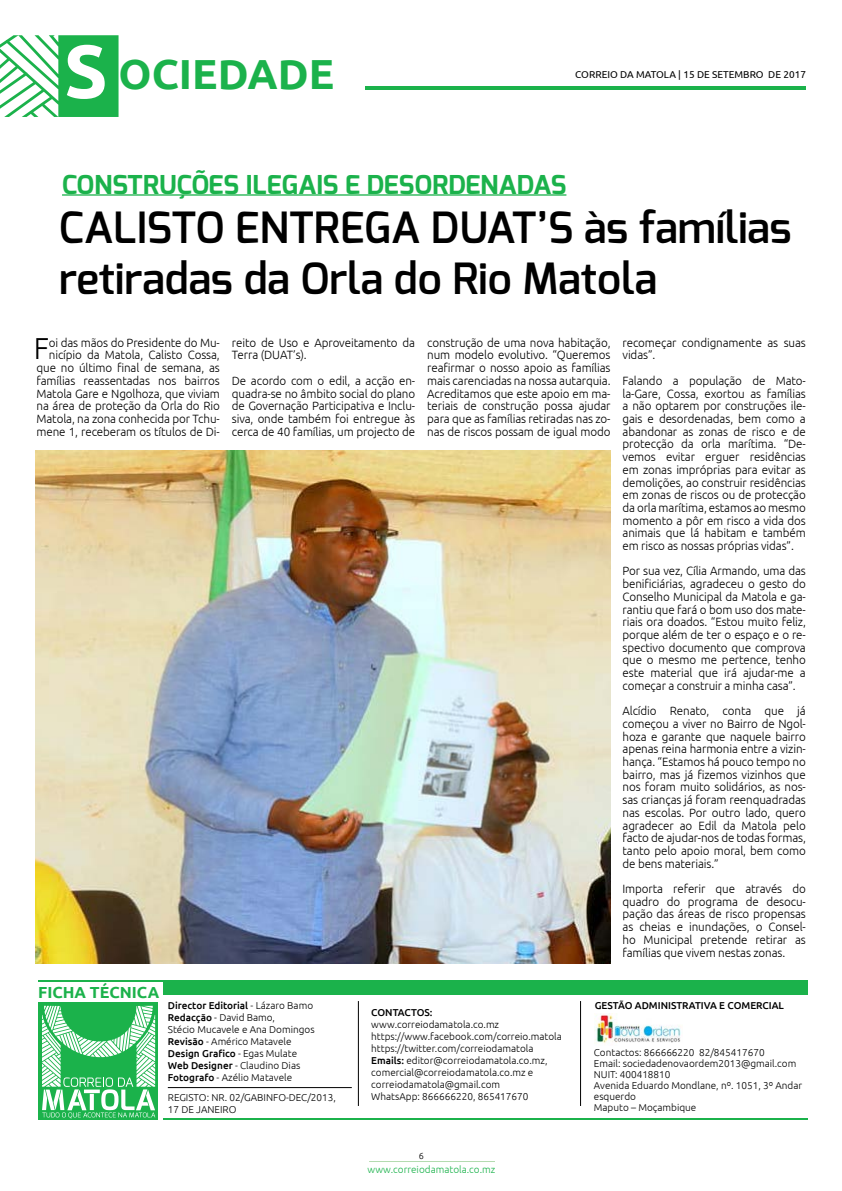
<style>
.page{position:relative;width:842px;height:1191px;background:#fff}
.page>*{position:absolute;margin:0;border:0;box-sizing:border-box;transform-origin:0 0}
.t1{font:600 43px/51.6px "Exo";color:#000}
.t2{font:700 42px "Ubuntu";color:#1bb24b}
.t3{font:300 30.3px "Ubuntu";color:#000}
.t4{font:700 26px "Exo";color:#1bb24b}
.t5{font:700 16px "Ubuntu";color:#1bb24b}
.t6{font:300 12px/12.7px "Ubuntu";letter-spacing:-.01em;color:#000;text-align:justify}
.t7{font:300 10px/12px "Ubuntu";color:#000}
.t8{font:500 10px "Ubuntu";color:#000}
.t9{font:10px "Ubuntu";color:#000}
.t10{font:300 10px "Ubuntu";color:#1bb24b}
.t11{font:300 9px "Ubuntu";color:#000}
.s1{font-size:75px;color:#fff}
.s2{font-weight:500}
</style>
<div class="page">
<svg style="left:0;top:35px;width:119px;height:82px"></svg>
<hr style="left:369px;top:1161px;width:126px;height:1px;background:#b4dbb0">
<hr style="left:366px;top:86px;width:440px;height:4px;background:#1bb24b">
<div style="left:163px;top:982px;width:645px;height:12px;background:#1bb24b"></div>
<hr style="left:163px;top:1118px;width:645px;height:2px;background:#1bb24b">
<hr style="left:38px;top:980px;width:770px;height:2px;background:#1bb24b">
<hr style="left:358px;top:1001px;width:1px;height:105px;background:#000">
<hr style="left:580px;top:1001px;width:1px;height:105px;background:#000">
<div style="left:38px;top:1002px;width:120px;height:118px;background:#1bb24b"></div>
<svg style="left:42px;top:1005px;width:113px;height:113px"></svg>
<svg style="left:90px;top:1093px;width:4px;height:17px"></svg>
<img style="left:595px;top:1013px;width:86px;height:30px">
<hr style="left:168px;top:1087px;width:184px;height:1px;background:#000">
<hr style="left:62px;top:194px;width:504px;height:2px;background:#1bb24b">
<img style="left:35px;top:451px;width:575px;height:512px">
<h2 class="t2" style="left:64px;top:49px;width:272px"><span class="s1">S</span> OCIEDADE</h2>
<p class="t9" style="left:575px;top:69px;width:232px">CORREIO DA MATOLA | 15 DE SETEMBRO DE 2017</p>
<h3 class="t4" style="left:62px;top:168px;width:506px">CONSTRUÇÕES ILEGAIS E DESORDENADAS</h3>
<h1 class="t1" style="left:59px;top:201px;width:734px">CALISTO ENTREGA DUAT’S às famílias retiradas da Orla do Rio Matola</h1>
<p class="t6" style="left:37px;top:336px;width:185px;text-align:right">oi das mãos do Presidente do Mu&shy;nicípio da Matola, Calisto Cossa, que no último final de semana, as famílias reassentadas nos bairros Matola Gare e Ngolhoza, que viviam na área de proteção da Orla do Rio Matola, na zona conhecida por Tchu&shy;mene 1, receberam os títulos de Di-</p>
<p class="t6" style="left:232px;top:336px;width:185px">reito de Uso e Aproveitamento da<br>Terra (DUAT’s).</p>
<h3 class="t3" style="left:34px;top:330px;width:17px">F</h3>
<p class="t6" style="left:232px;top:374px;width:185px">De acordo com o edil, a acção en&shy;quadra-se no âmbito social do plano de Governação Participativa e Inclu&shy;siva, onde também foi entregue às cerca de 40 famílias, um projecto de</p>
<p class="t6" style="left:427px;top:336px;width:185px">construção de uma nova habitação, num modelo evolutivo. “Queremos reafirmar o nosso apoio as famílias mais carenciadas na nossa autarquia.<br>Acreditamos que este apoio em ma&shy;teriais de construção possa ajudar para que as famílias retiradas nas zo&shy;nas de riscos possam de igual modo</p>
<p class="t6" style="left:622px;top:336px;width:185px">recomeçar condignamente as suas vidas”.</p>
<p class="t6" style="left:622px;top:374px;width:185px">Falando a população de Mato&shy;la-Gare, Cossa, exortou as famílias a não optarem por construções ile&shy;gais e desordenadas, bem como a abandonar as zonas de risco e de protecção da orla marítima. “De&shy;vemos evitar erguer residências em zonas impróprias para evitar as demolições, ao construir residências em zonas de riscos ou de protecção da orla marítima, estamos ao mesmo momento a pôr em risco a vida dos animais que lá habitam e também em risco as nossas próprias vidas”.</p>
<p class="t6" style="left:622px;top:564px;width:185px">Por sua vez, Cília Armando, uma das benificiárias, agradeceu o gesto do Conselho Municipal da Matola e ga&shy;rantiu que fará o bom uso dos mate&shy;riais ora doados. “Estou muito feliz, porque além de ter o espaço e o re&shy;spectivo documento que comprova que o mesmo me pertence, tenho este material que irá ajudar-me a começar a construir a minha casa”.</p>
<p class="t6" style="left:622px;top:704px;width:185px">Alcídio Renato, conta que já começou a viver no Bairro de Ngol&shy;hoza e garante que naquele bairro apenas reina harmonia entre a vizin&shy;hança. “Estamos há pouco tempo no bairro, mas já fizemos vizinhos que nos foram muito solidários, as nos&shy;sas crianças já foram reenquadradas nas escolas. Por outro lado, quero agradecer ao Edil da Matola pelo facto de ajudar-nos de todas formas, tanto pelo apoio moral, bem como de bens materiais.”</p>
<p class="t6" style="left:622px;top:882px;width:185px">Importa referir que através do quadro do programa de desocu&shy;pação das áreas de risco propensas as cheias e inundações, o Consel&shy;ho Municipal pretende retirar as famílias que vivem nestas zonas.</p>
<h3 class="t5" style="left:38px;top:983px;width:123px">FICHA TÉCNICA</h3>
<p class="t7" style="left:168px;top:999px;width:148px"><span class="s2">Director Editorial</span> - Lázaro Bamo<br><span class="s2">Redacção</span> - David Bamo,<br>Stécio Mucavele e Ana Domingos<br><span class="s2">Revisão</span> - Américo Matavele<br><span class="s2">Design Grafico</span> - Egas Mulate<br><span class="s2">Web Designer</span> - Claudino Dias<br><span class="s2">Fotografo</span> - Azélio Matavele</p>
<p class="t8" style="left:595px;top:999px;width:191px">GESTÃO ADMINISTRATIVA E COMERCIAL</p>
<p class="t7" style="left:168px;top:1091px;width:170px">REGISTO: NR. 02/GABINFO-DEC/2013,<br>17 DE JANEIRO</p>
<p class="t8" style="left:371px;top:1006px;width:63px">CONTACTOS:</p>
<p class="t7" style="left:371px;top:1018px;width:192px">www.correiodamatola.co.mz https://www.facebook.com/correio.matola https://twitter.com/correiodamatola <span class="s2">Emails:</span> editor@correiodamatola.co.mz, comercial@correiodamatola.co.mz e correiodamatola@gmail.com<br>WhatsApp: 866666220, 865417670</p>
<p class="t7" style="left:594px;top:1047px;width:210px;line-height:11px">Contactos: 866666220 82/845417670<br>Email: sociedadenovaordem2013@gmail.com<br>NUIT: 400418810<br>Avenida Eduardo Mondlane, nº. 1051, 3º Andar esquerdo<br>Maputo – Moçambique</p>
<p class="t11" style="left:419px;top:1150px;width:7px">6</p>
<p class="t10" style="left:367px;top:1163px;width:129px">www.correiodamatola.co.mz</p>
</div>
